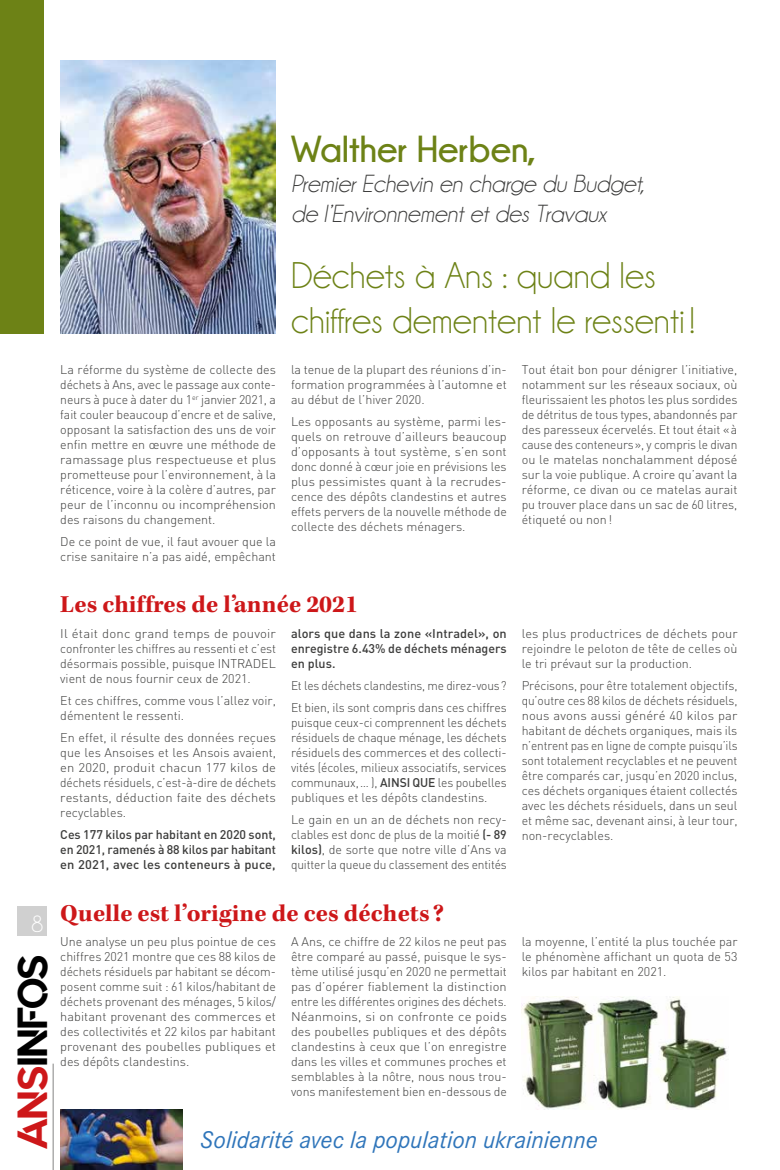
<style>
.page{position:relative;width:780px;height:1170px;background:#fff}
.page>*{position:absolute;margin:0;border:0;box-sizing:border-box;transform-origin:0 0}
.t1{font:41.88px "Quantify";color:#000}
.t2{font:37.5px/45px "Champagne&Limousines";color:#6d8216}
.t3{font:700 37.5px "Champagne&Limousines";color:#6d8216}
.t4{font:italic 25px/30px "Champagne&Limousines";color:#3c3c3b}
.t5{font:700 25px "Kepler Std";letter-spacing:.005em;color:#cd1719}
.t6{font:italic 25px "Corporate S";color:#2f75ba}
.t7{font:23.75px "Champagne&Limousines";color:#fff}
.t8{font:300 12.5px/15px "DIN";color:#3c3c3b;text-align:justify}
.t9{font:500 12.5px/15px "DIN";color:#3c3c3b;text-align:justify}
.t10{font:300 12.5px/15px "DIN";color:#3c3c3b;text-align:justify;scale:1.05 1}
.t11{font:300 12.5px/22.1px "DIN";color:#3c3c3b;scale:.95 1}
.s1{color:#cd1719}
.s2{font-weight:500}
</style>
<div class="page">
<hr style="left:53px;top:1063px;width:1px;height:106px;background:#9d9d9c">
<div style="left:18px;top:905px;width:29px;height:30px;background:#d0d0d0"></div>
<img style="left:60px;top:1109px;width:122px;height:60px">
<div style="left:0;top:0;width:44px;height:333px;background:#6d8216"></div>
<img style="left:60px;top:60px;width:216px;height:273px">
<img style="left:521px;top:996px;width:206px;height:113px">
<h2 class="t3" style="left:291px;top:128px;width:247px">Walther Herben,</h2>
<h3 class="t4" style="left:291px;top:169px;width:355px">Premier Echevin en charge du Budget, de l’Environnement et des Travaux</h3>
<h3 class="t7" style="left:31px;top:911px;width:14px">8</h3>
<h1 class="t1" style="left:9px;top:1149px;width:197px;rotate:-90deg"><span class="s1">ANS</span>INFOS</h1>
<p class="t8" style="left:60px;top:361px;width:217px">La réforme du système de collecte des déchets à Ans, avec le passage aux conte&shy;neurs à puce à dater du 1<sup>er</sup> janvier 2021, a fait couler beaucoup d’encre et de salive, opposant la satisfaction des uns de voir enfin mettre en œuvre une méthode de ramassage plus respectueuse et plus prometteuse pour l’environnement, à la réticence, voire à la colère d’autres, par peur de l’inconnu ou incompréhension des raisons du changement.</p>
<p class="t8" style="left:60px;top:534px;width:217px">De ce point de vue, il faut avouer que la crise sanitaire n’a pas aidé, empêchant</p>
<h2 class="t2" style="left:291px;top:253px;width:405px">Déchets à Ans : quand les chiffres dementent le ressenti !</h2>
<p class="t8" style="left:291px;top:361px;width:217px">la tenue de la plupart des réunions d’in&shy;formation programmées à l’automne et au début de l’hiver 2020.</p>
<p class="t8" style="left:291px;top:414px;width:217px">Les opposants au système, parmi les&shy;quels on retrouve d’ailleurs beaucoup d’opposants à tout système, s’en sont donc donné à cœur joie en prévisions les plus pessimistes quant à la recrudes&shy;cence des dépôts clandestins et autres effets pervers de la nouvelle méthode de collecte des déchets ménagers.</p>
<p class="t8" style="left:521px;top:361px;width:217px">Tout était bon pour dénigrer l’initiative, notamment sur les réseaux sociaux, où fleurissaient les photos les plus sordides de détritus de tous types, abandonnés par des paresseux écervelés. Et tout était «à cause des conteneurs», y compris le divan ou le matelas nonchalamment déposé sur la voie publique. A croire qu’avant la réforme, ce divan ou ce matelas aurait pu trouver place dans un sac de 60 litres, étiqueté ou non!</p>
<h3 class="t5" style="left:60px;top:590px;width:299px">Les chiffres de l’année 2021</h3>
<p class="t10" style="left:60px;top:625px;width:207px">Il était donc grand temps de pouvoir confronter les chiffres au ressenti et c’est désormais possible, puisque INTRADEL vient de nous fournir ceux de 2021.</p>
<p class="t8" style="left:60px;top:692px;width:217px">Et ces chiffres, comme vous l’allez voir, démentent le ressenti.</p>
<p class="t8" style="left:60px;top:730px;width:217px">En effet, il résulte des données reçues que les Ansoises et les Ansois avaient, en 2020, produit chacun 177 kilos de déchets résiduels, c’est-à-dire de déchets restants, déduction faite des déchets recyclables.</p>
<p class="t9" style="left:60px;top:826px;width:217px">Ces 177 kilos par habitant en 2020 sont, en 2021, ramenés à 88 kilos par habitant en 2021, avec les conteneurs à puce,</p>
<p class="t9" style="left:291px;top:625px;width:217px">alors que dans la zone «Intradel», on enregistre 6.43% de déchets ménagers en plus.</p>
<p class="t11" style="left:291px;top:674px;width:229px">Et les déchets clandestins, me direz-vous?<br>Et bien, ils sont compris dans ces chiffres</p>
<p class="t8" style="left:291px;top:715px;width:217px">puisque ceux-ci comprennent les déchets résiduels de chaque ménage, les déchets résiduels des commerces et des collecti&shy;vités (écoles, milieux associatifs, services communaux,… ), <span class="s2">AINSI QUE</span> les poubelles publiques et les dépôts clandestins.</p>
<p class="t8" style="left:291px;top:812px;width:217px">Le gain en un an de déchets non recy&shy;clables est donc de plus de la moitié <span class="s2">(- 89 kilos)</span>, de sorte que notre ville d’Ans va quitter la queue du classement des entités</p>
<p class="t8" style="left:521px;top:625px;width:217px">les plus productrices de déchets pour rejoindre le peloton de tête de celles où le tri prévaut sur la production.</p>
<p class="t8" style="left:521px;top:677px;width:217px">Précisons, pour être totalement objectifs, qu’outre ces 88 kilos de déchets résiduels, nous avons aussi généré 40 kilos par habitant de déchets organiques, mais ils n’entrent pas en ligne de compte puisqu’ils sont totalement recyclables et ne peuvent être comparés car, jusqu’en 2020 inclus, ces déchets organiques étaient collectés avec les déchets résiduels, dans un seul et même sac, devenant ainsi, à leur tour, non-recyclables.</p>
<h3 class="t5" style="left:60px;top:898px;width:385px">Quelle est l’origine de ces déchets ?</h3>
<p class="t8" style="left:60px;top:934px;width:217px">Une analyse un peu plus pointue de ces chiffres 2021 montre que ces 88 kilos de déchets résiduels par habitant se décom&shy;posent comme suit : 61 kilos/habitant de déchets provenant des ménages, 5 kilos/ habitant provenant des commerces et des collectivités et 22 kilos par habitant provenant des poubelles publiques et des dépôts clandestins.</p>
<p class="t8" style="left:291px;top:934px;width:217px">A Ans, ce chiffre de 22 kilos ne peut pas être comparé au passé, puisque le sys&shy;tème utilisé jusqu’en 2020 ne permettait pas d’opérer fiablement la distinction entre les différentes origines des déchets.<br>Néanmoins, si on confronte ce poids des poubelles publiques et des dépôts clandestins à ceux que l’on enregistre dans les villes et communes proches et semblables à la nôtre, nous nous trou&shy;vons manifestement bien en-dessous de</p>
<p class="t8" style="left:521px;top:934px;width:217px">la moyenne, l’entité la plus touchée par le phénomène affichant un quota de 53 kilos par habitant en 2021.</p>
<h3 class="t6" style="left:200px;top:1125px;width:399px">Solidarité avec la population ukrainienne</h3>
</div>
